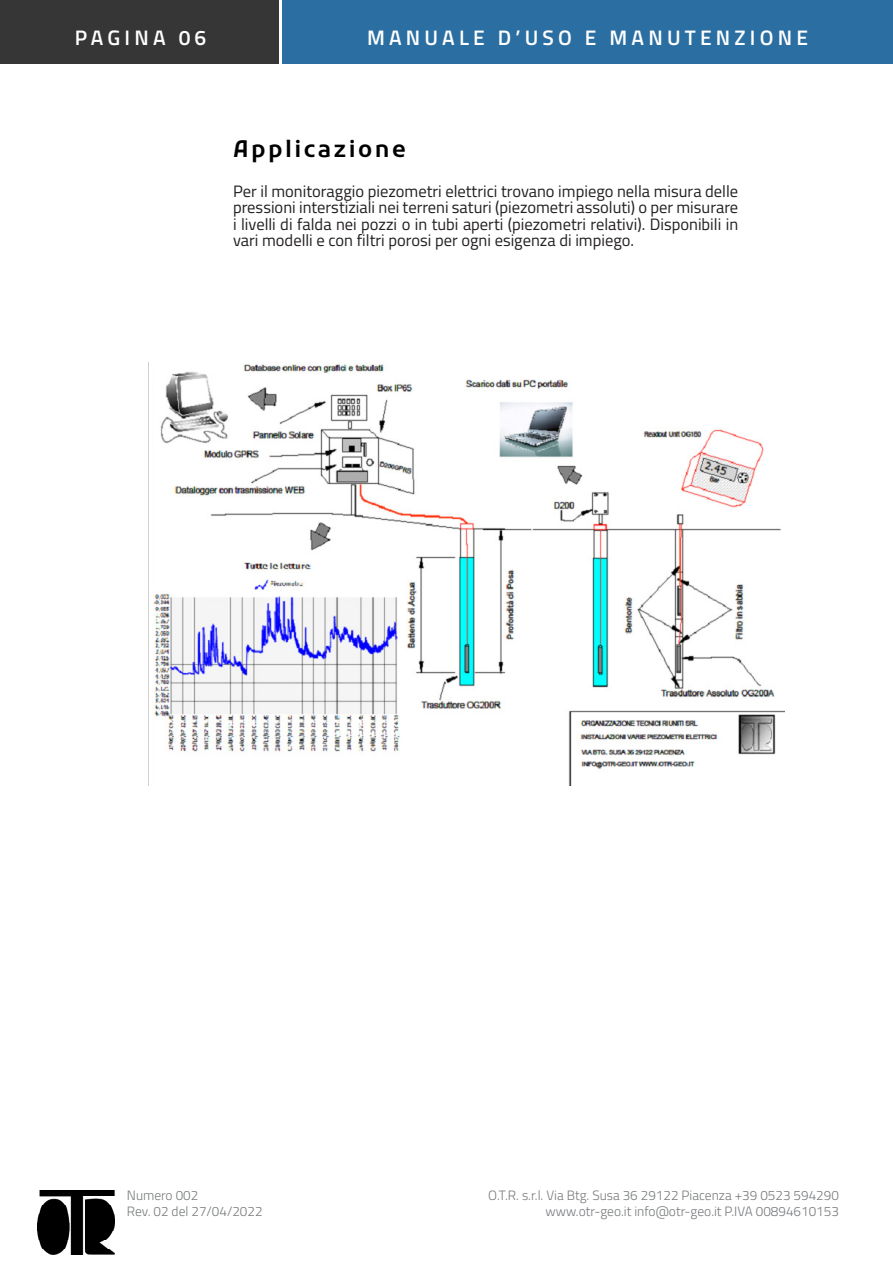
<style>
.page{position:relative;width:893px;height:1263px;background:#fff}
.page>*{position:absolute;margin:0;border:0;box-sizing:border-box;transform-origin:0 0}
.t1{font:600 22.5px "Kufam";letter-spacing:.11em;color:#000001}
.t2{font:600 21px "Titillium Web";letter-spacing:.2em;color:#fff}
.t3{font:16.5px/16.5px "Titillium Web";color:#231f20;text-align:justify}
.t4{font:300 13.5px/16.2px "Titillium Web";color:#76787b;text-align:right}
</style>
<div class="page">
<img style="left:38px;top:1190px;width:76px;height:64px">
<div style="left:282px;top:0;width:611px;height:64px;background:#2b6fa2"></div>
<div style="left:0;top:0;width:279px;height:64px;background:#363636"></div>
<img style="left:153px;top:363px;width:631px;height:423px">
<p class="t2" style="left:75px;top:22px;width:133px">PAGINA 06</p>
<p class="t2" style="left:367px;top:22px;width:442px">MANUALE D’USO E MANUTENZIONE</p>
<p class="t1" style="left:233px;top:136px;width:174px">Applicazione</p>
<p class="t3" style="left:233px;top:182px;width:507px">Per il monitoraggio piezometri elettrici trovano impiego nella misura delle pressioni interstiziali nei terreni saturi (piezometri assoluti) o per misurare i livelli di falda nei pozzi o in tubi aperti (piezometri relativi). Disponibili in vari modelli e con filtri porosi per ogni esigenza di impiego.</p>
<p class="t4" style="left:127px;top:1186px;width:73px">Numero 002</p>
<p class="t4" style="left:127px;top:1203px;width:137px">Rev. 02 del 27/04/2022</p>
<p class="t4" style="left:488px;top:1186px;width:352px">O.T.R. s.r.l. Via Btg. Susa 36 29122 Piacenza +39 0523 594290 www.otr-geo.it info@otr-geo.it P.IVA 00894610153</p>
</div>
